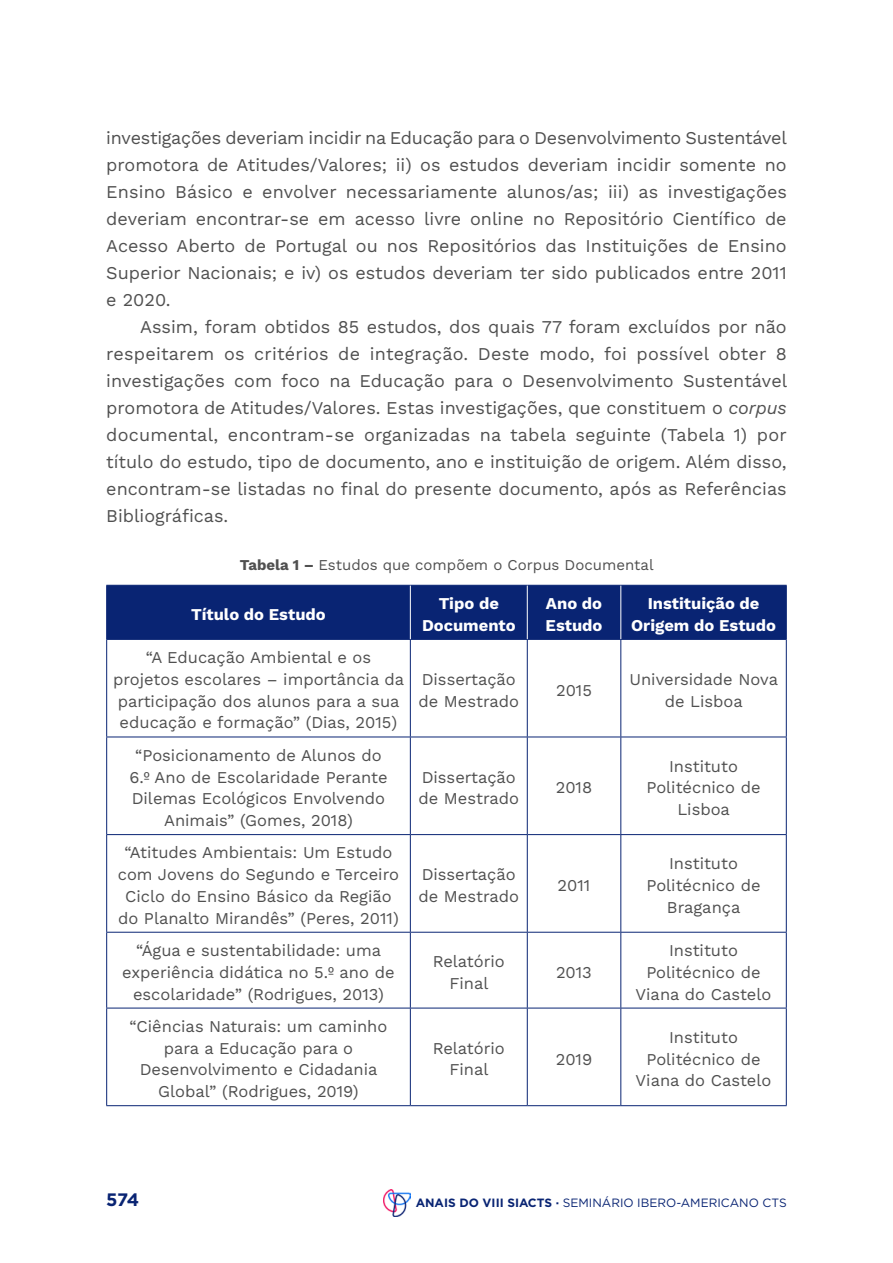
<style>
.page{position:relative;width:893px;height:1263px;background:#fff}
.page>*{position:absolute;margin:0;border:0;box-sizing:border-box;transform-origin:0 0}
.t1{font:18px/27px "Work Sans";color:#505050;text-align:justify}
.t2{font:700 18px "Gotham";color:#092473}
.t3{font:16.5px/21.8px "Work Sans";color:#505050;text-align:center}
.t4{font:700 16.5px/21.8px "Work Sans";color:#fff;text-align:center}
.t5{font:15px "Work Sans";color:#505050}
.t6{font:12px "Gotham";color:#092473}
.s1{font-style:italic}
.s2{font-weight:700}
</style>
<div class="page">
<img style="left:383px;top:1189px;width:28px;height:27px">
<div style="left:107px;top:586px;width:679px;height:53px;background:#092473"></div>
<hr style="left:106px;top:640px;width:1px;height:97px;background:#092473">
<hr style="left:410px;top:640px;width:1px;height:97px;background:#092473">
<hr style="left:527px;top:640px;width:1px;height:97px;background:#092473">
<hr style="left:620px;top:640px;width:1px;height:97px;background:#092473">
<hr style="left:786px;top:640px;width:1px;height:97px;background:#092473">
<hr style="left:106px;top:737px;width:304px;height:1px;background:#092473">
<hr style="left:106px;top:737px;width:1px;height:97px;background:#092473">
<hr style="left:410px;top:737px;width:117px;height:1px;background:#092473">
<hr style="left:410px;top:737px;width:1px;height:97px;background:#092473">
<hr style="left:527px;top:737px;width:94px;height:1px;background:#092473">
<hr style="left:527px;top:737px;width:1px;height:97px;background:#092473">
<hr style="left:621px;top:737px;width:166px;height:1px;background:#092473">
<hr style="left:620px;top:737px;width:1px;height:97px;background:#092473">
<hr style="left:786px;top:737px;width:1px;height:97px;background:#092473">
<hr style="left:106px;top:834px;width:304px;height:1px;background:#092473">
<hr style="left:106px;top:835px;width:1px;height:97px;background:#092473">
<hr style="left:410px;top:834px;width:117px;height:1px;background:#092473">
<hr style="left:410px;top:835px;width:1px;height:97px;background:#092473">
<hr style="left:527px;top:834px;width:94px;height:1px;background:#092473">
<hr style="left:527px;top:835px;width:1px;height:97px;background:#092473">
<hr style="left:621px;top:834px;width:166px;height:1px;background:#092473">
<hr style="left:620px;top:835px;width:1px;height:97px;background:#092473">
<hr style="left:786px;top:835px;width:1px;height:97px;background:#092473">
<hr style="left:106px;top:585px;width:304px;height:1px;background:#092473">
<hr style="left:106px;top:586px;width:1px;height:53px;background:#092473">
<hr style="left:410px;top:585px;width:117px;height:1px;background:#092473">
<hr style="left:527px;top:585px;width:94px;height:1px;background:#092473">
<hr style="left:621px;top:585px;width:166px;height:1px;background:#092473">
<hr style="left:786px;top:586px;width:1px;height:53px;background:#092473">
<hr style="left:106px;top:639px;width:304px;height:1px;background:#092473">
<hr style="left:410px;top:639px;width:117px;height:1px;background:#092473">
<hr style="left:527px;top:639px;width:94px;height:1px;background:#092473">
<hr style="left:621px;top:639px;width:166px;height:1px;background:#092473">
<hr style="left:106px;top:932px;width:304px;height:1px;background:#092473">
<hr style="left:106px;top:932px;width:1px;height:76px;background:#092473">
<hr style="left:410px;top:932px;width:117px;height:1px;background:#092473">
<hr style="left:410px;top:932px;width:1px;height:76px;background:#092473">
<hr style="left:527px;top:932px;width:94px;height:1px;background:#092473">
<hr style="left:527px;top:932px;width:1px;height:76px;background:#092473">
<hr style="left:621px;top:932px;width:166px;height:1px;background:#092473">
<hr style="left:620px;top:932px;width:1px;height:76px;background:#092473">
<hr style="left:786px;top:932px;width:1px;height:76px;background:#092473">
<hr style="left:106px;top:1008px;width:304px;height:1px;background:#092473">
<hr style="left:106px;top:1008px;width:1px;height:97px;background:#092473">
<hr style="left:410px;top:1008px;width:117px;height:1px;background:#092473">
<hr style="left:410px;top:1008px;width:1px;height:97px;background:#092473">
<hr style="left:527px;top:1008px;width:94px;height:1px;background:#092473">
<hr style="left:527px;top:1008px;width:1px;height:97px;background:#092473">
<hr style="left:621px;top:1008px;width:166px;height:1px;background:#092473">
<hr style="left:620px;top:1008px;width:1px;height:97px;background:#092473">
<hr style="left:786px;top:1008px;width:1px;height:97px;background:#092473">
<hr style="left:106px;top:1105px;width:304px;height:1px;background:#092473">
<hr style="left:410px;top:1105px;width:117px;height:1px;background:#092473">
<hr style="left:527px;top:1105px;width:94px;height:1px;background:#092473">
<hr style="left:621px;top:1105px;width:166px;height:1px;background:#092473">
<hr style="left:410px;top:586px;width:1px;height:53px;background:#fff">
<hr style="left:527px;top:586px;width:1px;height:53px;background:#fff">
<hr style="left:620px;top:586px;width:1px;height:53px;background:#fff">
<p class="t1" style="left:106px;top:124px;width:682px">investigações deveriam incidir na Educação para o Desenvolvimento Sustentável promotora de Atitudes/Valores; ii) os estudos deveriam incidir somente no Ensino Básico e envolver necessariamente alunos/as; iii) as investigações deveriam encontrar-se em acesso livre online no Repositório Científico de Acesso Aberto de Portugal ou nos Repositórios das Instituições de Ensino Superior Nacionais; e iv) os estudos deveriam ter sido publicados entre 2011 e 2020.</p>
<p class="t1" style="left:106px;top:313px;width:682px;text-indent:34px">Assim, foram obtidos 85 estudos, dos quais 77 foram excluídos por não respeitarem os critérios de integração. Deste modo, foi possível obter 8 investigações com foco na Educação para o Desenvolvimento Sustentável promotora de Atitudes/Valores. Estas investigações, que constituem o <span class="s1">corpus </span>documental, encontram-se organizadas na tabela seguinte (Tabela 1) por título do estudo, tipo de documento, ano e instituição de origem. Além disso, encontram-se listadas no final do presente documento, após as Referências Bibliográficas.</p>
<p class="t5" style="left:240px;top:554px;width:415px"><span class="s2">Tabela 1 –</span> Estudos que compõem o Corpus Documental</p>
<p class="t4" style="left:191px;top:603px;width:136px">Título do Estudo</p>
<p class="t4" style="left:422px;top:592px;width:95px">Tipo de<br>Documento</p>
<p class="t4" style="left:546px;top:592px;width:58px;text-align:left">Ano do<br>Estudo</p>
<p class="t4" style="left:631px;top:592px;width:146px">Instituição de<br>Origem do Estudo</p>
<p class="t3" style="left:113px;top:646px;width:293px">“A Educação Ambiental e os projetos escolares – importância da participação dos alunos para a sua educação e formação” (Dias, 2015)</p>
<p class="t3" style="left:418px;top:668px;width:102px;text-align:left">Dissertação de Mestrado</p>
<p class="t3" style="left:556px;top:679px;width:37px">2015</p>
<p class="t3" style="left:629px;top:668px;width:150px">Universidade Nova de Lisboa</p>
<p class="t3" style="left:129px;top:744px;width:260px">“Posicionamento de Alunos do<br>6.º Ano de Escolaridade Perante<br>Dilemas Ecológicos Envolvendo<br>Animais” (Gomes, 2018)</p>
<p class="t3" style="left:118px;top:841px;width:283px">“Atitudes Ambientais: Um Estudo com Jovens do Segundo e Terceiro Ciclo do Ensino Básico da Região do Planalto Mirandês” (Peres, 2011)</p>
<p class="t3" style="left:122px;top:939px;width:274px">“Água e sustentabilidade: uma experiência didática no 5.º ano de escolaridade” (Rodrigues, 2013)</p>
<p class="t3" style="left:129px;top:1015px;width:259px">“Ciências Naturais: um caminho para a Educação para o<br>Desenvolvimento e Cidadania<br>Global” (Rodrigues, 2019)</p>
<p class="t3" style="left:418px;top:765px;width:102px;text-align:left">Dissertação de Mestrado</p>
<p class="t3" style="left:556px;top:776px;width:38px">2018</p>
<p class="t3" style="left:418px;top:863px;width:102px;text-align:left">Dissertação de Mestrado</p>
<p class="t3" style="left:558px;top:874px;width:34px">2011</p>
<p class="t3" style="left:433px;top:950px;width:74px">Relatório<br>Final</p>
<p class="t3" style="left:433px;top:1036px;width:74px">Relatório<br>Final</p>
<p class="t3" style="left:556px;top:961px;width:37px">2013</p>
<p class="t3" style="left:556px;top:1047px;width:38px">2019</p>
<p class="t3" style="left:646px;top:754px;width:116px">Instituto<br>Politécnico de<br>Lisboa</p>
<p class="t3" style="left:646px;top:852px;width:116px">Instituto<br>Politécnico de<br>Bragança</p>
<p class="t3" style="left:636px;top:939px;width:137px">Instituto<br>Politécnico de<br>Viana do Castelo</p>
<p class="t3" style="left:636px;top:1025px;width:137px">Instituto<br>Politécnico de<br>Viana do Castelo</p>
<p class="t2" style="left:106px;top:1188px;width:34px">574</p>
<p class="t6" style="left:416px;top:1195px;width:372px"><span class="s2">ANAIS DO VIII SIACTS ∙</span> SEMINÁRIO IBERO-AMERICANO CTS</p>
</div>
